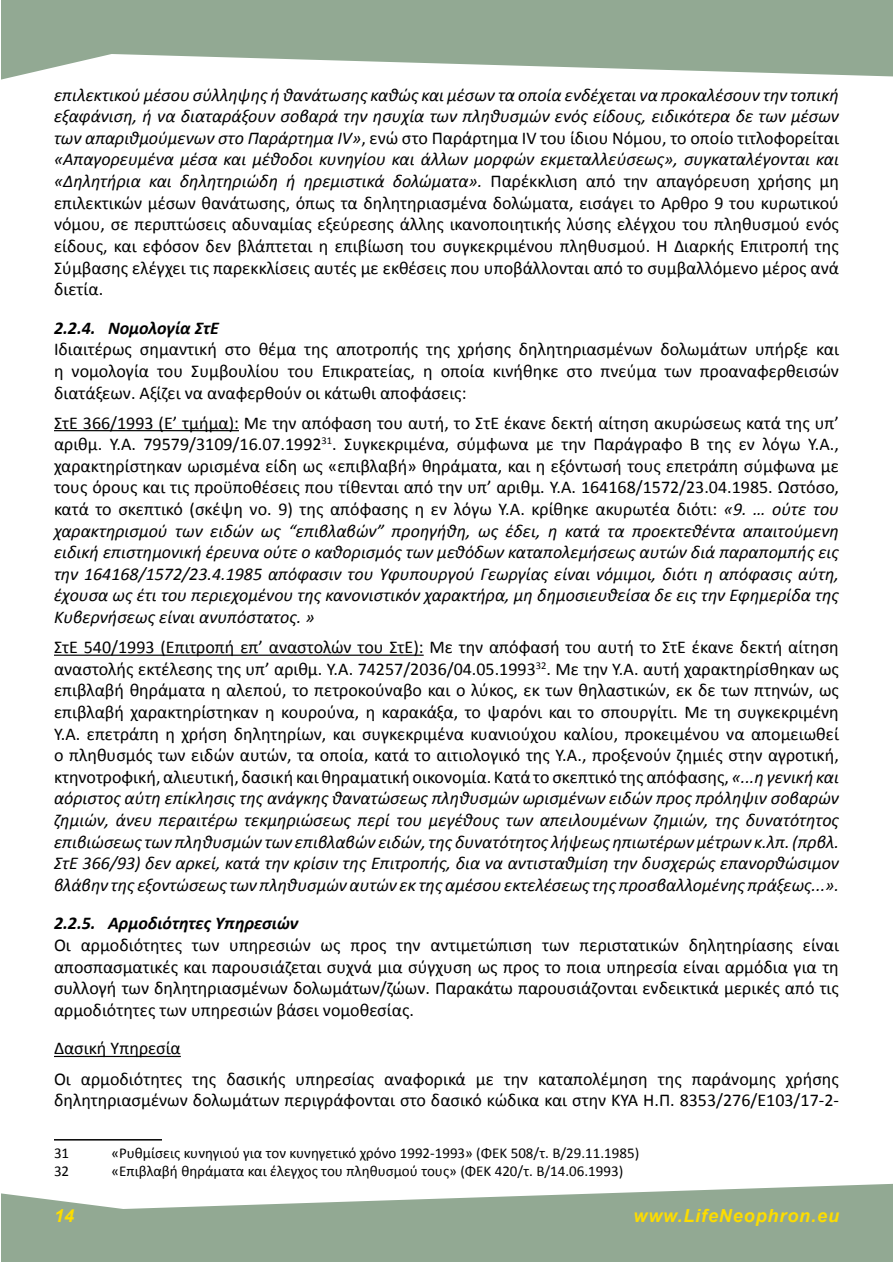
<style>
.page{position:relative;width:893px;height:1263px;background:#fff}
.page>*{position:absolute;margin:0;border:0;box-sizing:border-box;transform-origin:0 0}
.t1{font:18px/21.6px "Calibri";color:#000;text-align:justify}
.t2{font:italic 700 18px "Calibri";color:#000}
.t3{font:italic 700 18px "Arial";letter-spacing:.05em;color:#fddd00}
.t4{font:15px "Calibri";color:#000}
.s1{font-style:italic}
</style>
<div class="page">
<div style="left:1px;top:1px;width:891px;height:1261px;background:#92a993"></div>
<div style="left:1px;top:54px;width:892px;height:1155px;background:#fff"></div>
<hr style="left:54px;top:430px;width:185px;height:1px;background:#000">
<hr style="left:54px;top:655px;width:370px;height:1px;background:#000">
<hr style="left:54px;top:1056px;width:127px;height:1px;background:#000">
<hr style="left:54px;top:1139px;width:108px;height:1px;background:#000">
<p class="t1" style="left:54px;top:83px;width:786px"><span class="s1">επιλεκτικού μέσου σύλληψης ή θανάτωσης καθώς και μέσων τα οποία ενδέχεται να προκαλέσουν την τοπική εξαφάνιση, ή να διαταράξουν σοβαρά την ησυχία των πληθυσμών ενός είδους, ειδικότερα δε των μέσων των απαριθμούμενων στο Παράρτημα IV»</span>, ενώ στο Παράρτημα IV του ίδιου Νόμου, το οποίο τιτλοφορείται <span class="s1">«Απαγορευμένα μέσα και μέθοδοι κυνηγίου και άλλων μορφών εκμεταλλεύσεως», συγκαταλέγονται και «Δηλητήρια και δηλητηριώδη ή ηρεμιστικά δολώματα».</span> Παρέκκλιση από την απαγόρευση χρήσης μη επιλεκτικών μέσων θανάτωσης, όπως τα δηλητηριασμένα δολώματα, εισάγει το Άρθρο 9 του κυρωτικού νόμου, σε περιπτώσεις αδυναμίας εξεύρεσης άλλης ικανοποιητικής λύσης ελέγχου του πληθυσμού ενός είδους, και εφόσον δεν βλάπτεται η επιβίωση του συγκεκριμένου πληθυσμού. Η Διαρκής Επιτροπή της Σύμβασης ελέγχει τις παρεκκλίσεις αυτές με εκθέσεις που υποβάλλονται από το συμβαλλόμενο μέρος ανά διετία.</p>
<p class="t2" style="left:54px;top:317px;width:167px">2.2.4. Νομολογία ΣτΕ</p>
<p class="t1" style="left:54px;top:338px;width:786px">Ιδιαιτέρως σημαντική στο θέμα της αποτροπής της χρήσης δηλητηριασμένων δολωμάτων υπήρξε και η νομολογία του Συμβουλίου του Επικρατείας, η οποία κινήθηκε στο πνεύμα των προαναφερθεισών διατάξεων. Αξίζει να αναφερθούν οι κάτωθι αποφάσεις:</p>
<p class="t1" style="left:54px;top:411px;width:786px">ΣτΕ 366/1993 (Ε’ τμήμα): Με την απόφαση του αυτή, το ΣτΕ έκανε δεκτή αίτηση ακυρώσεως κατά της υπ’ αριθμ. Y.A. 79579/3109/16.07.1992<sup>31</sup>. Συγκεκριμένα, σύμφωνα με την Παράγραφο Β της εν λόγω Υ.Α., χαρακτηρίστηκαν ωρισμένα είδη ως «επιβλαβή» θηράματα, και η εξόντωσή τους επετράπη σύμφωνα με τους όρους και τις προϋποθέσεις που τίθενται από την υπ’ αριθμ. Υ.Α. 164168/1572/23.04.1985. Ωστόσο, κατά το σκεπτικό (σκέψη νο. 9) της απόφασης η εν λόγω Υ.Α. κρίθηκε ακυρωτέα διότι: <span class="s1">«9. … ούτε του χαρακτηρισμού των ειδών ως “επιβλαβών” προηγήθη, ως έδει, η κατά τα προεκτεθέντα απαιτούμενη ειδική επιστημονική έρευνα ούτε ο καθορισμός των μεθόδων καταπολεμήσεως αυτών διά παραπομπής εις την 164168/1572/23.4.1985 απόφασιν του Υφυπουργού Γεωργίας είναι νόμιμοι, διότι η απόφασις αύτη, έχουσα ως έτι του περιεχομένου της κανονιστικόν χαρακτήρα, μη δημοσιευθείσα δε εις την Εφημερίδα της Κυβερνήσεως είναι ανυπόστατος. »</span></p>
<p class="t1" style="left:54px;top:635px;width:786px">ΣτΕ 540/1993 (Επιτροπή επ’ αναστολών του ΣτΕ): Με την απόφασή του αυτή το ΣτΕ έκανε δεκτή αίτηση αναστολής εκτέλεσης της υπ’ αριθμ. Υ.Α. 74257/2036/04.05.1993<sup>32</sup>. Με την Υ.Α. αυτή χαρακτηρίσθηκαν ως επιβλαβή θηράματα η αλεπού, το πετροκούναβο και ο λύκος, εκ των θηλαστικών, εκ δε των πτηνών, ως επιβλαβή χαρακτηρίστηκαν η κουρούνα, η καρακάξα, το ψαρόνι και το σπουργίτι. Με τη συγκεκριμένη Υ.Α. επετράπη η χρήση δηλητηρίων, και συγκεκριμένα κυανιούχου καλίου, προκειμένου να απομειωθεί ο πληθυσμός των ειδών αυτών, τα οποία, κατά το αιτιολογικό της Υ.Α., προξενούν ζημιές στην αγροτική, κτηνοτροφική, αλιευτική, δασική και θηραματική οικονομία. Κατά το σκεπτικό της απόφασης, <span class="s1">«...η γενική και αόριστος αύτη επίκλησις της ανάγκης θανατώσεως πληθυσμών ωρισμένων ειδών προς πρόληψιν σοβαρών ζημιών, άνευ περαιτέρω τεκμηριώσεως περί του μεγέθους των απειλουμένων ζημιών, της δυνατότητος επιβιώσεως των πληθυσμών των επιβλαβών ειδών, της δυνατότητος λήψεως ηπιωτέρων μέτρων κ.λπ. (πρβλ.<br>ΣτΕ 366/93) δεν αρκεί, κατά την κρίσιν της Επιτροπής, δια να αντισταθμίση την δυσχερώς επανορθώσιμον βλάβην της εξοντώσεως των πληθυσμών αυτών εκ της αμέσου εκτελέσεως της προσβαλλομένης πράξεως...».</span></p>
<p class="t2" style="left:54px;top:912px;width:246px">2.2.5. Αρμοδιότητες Υπηρεσιών</p>
<p class="t1" style="left:54px;top:933px;width:786px">Οι αρμοδιότητες των υπηρεσιών ως προς την αντιμετώπιση των περιστατικών δηλητηρίασης είναι αποσπασματικές και παρουσιάζεται συχνά μια σύγχυση ως προς το ποια υπηρεσία είναι αρμόδια για τη συλλογή των δηλητηριασμένων δολωμάτων/ζώων. Παρακάτω παρουσιάζονται ενδεικτικά μερικές από τις αρμοδιότητες των υπηρεσιών βάσει νομοθεσίας.</p>
<p class="t1" style="left:54px;top:1032px;width:786px;line-height:30.2px">Δασική Υπηρεσία<br>Οι αρμοδιότητες της δασικής υπηρεσίας αναφορικά με την καταπολέμηση της παράνομης χρήσης</p>
<p class="t1" style="left:54px;top:1088px;width:786px">δηλητηριασμένων δολωμάτων περιγράφονται στο δασικό κώδικα και στην ΚΥΑ Η.Π. 8353/276/Ε103/17-2-</p>
<p class="t4" style="left:54px;top:1143px;width:17px">31</p>
<p class="t4" style="left:111px;top:1143px;width:529px">«Ρυθμίσεις κυνηγιού για τον κυνηγετικό χρόνο 1992-1993» (ΦΕΚ 508/τ. Β/29.11.1985)</p>
<p class="t4" style="left:54px;top:1161px;width:17px">32</p>
<p class="t4" style="left:111px;top:1161px;width:513px">«Επιβλαβή θηράματα και έλεγχος του πληθυσμού τους» (ΦΕΚ 420/τ. Β/14.06.1993)</p>
<p class="t3" style="left:54px;top:1204px;width:22px">14</p>
<p class="t3" style="left:633px;top:1204px;width:207px">www.LifeNeophron.eu</p>
</div>
